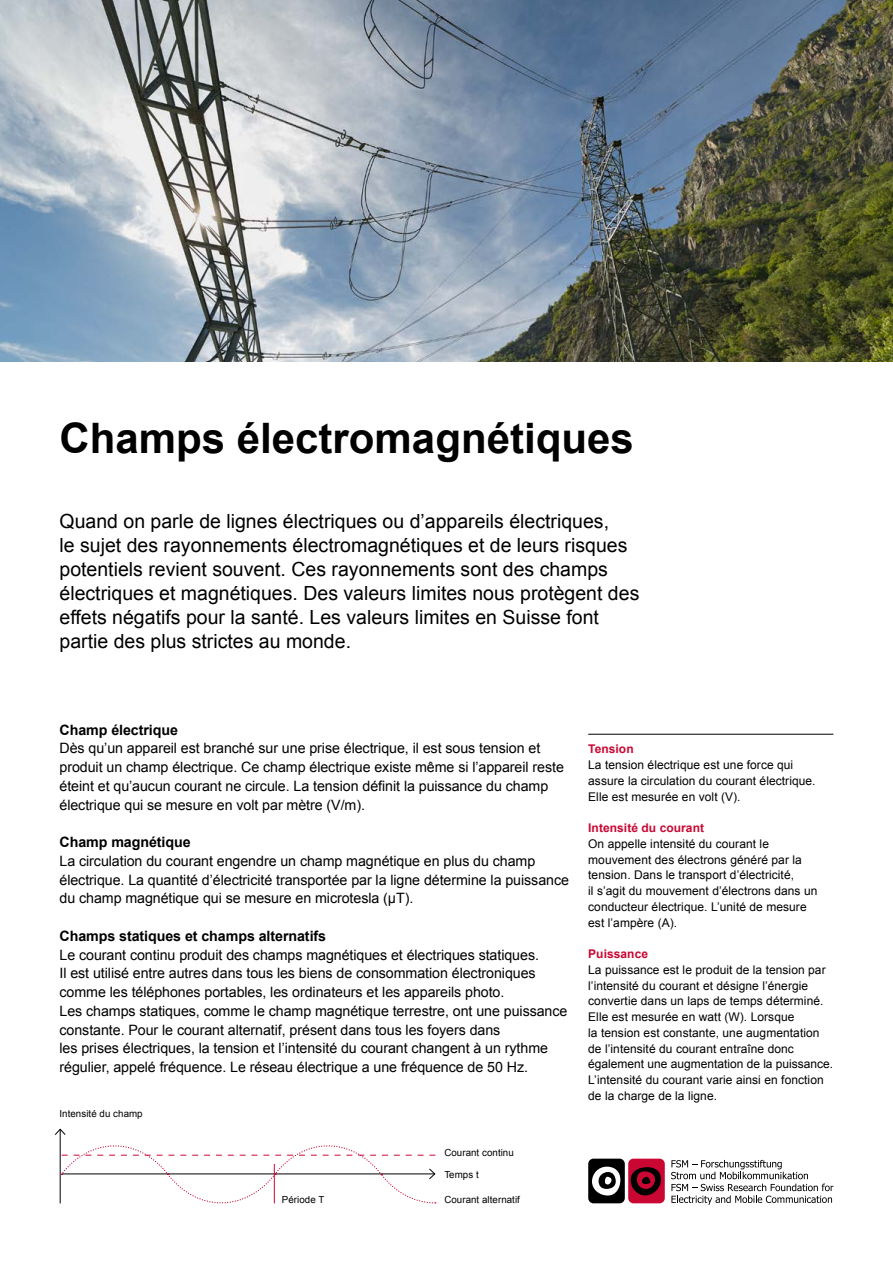
<style>
.page{position:relative;width:893px;height:1263px;background:#fff}
.page>*{position:absolute;margin:0;border:0;box-sizing:border-box;transform-origin:0 0}
.t1{font:700 42px "Arial";color:#000}
.t2{font:19.5px/24px "Arial";color:#000}
.t3{font:14.25px/18.8px "Arial";letter-spacing:-.005em;color:#000}
.t4{font:700 14.25px "Arial";letter-spacing:-.005em;color:#000}
.t5{font:12px/15.8px "Arial";letter-spacing:.005em;color:#000}
.t6{font:700 12px "Arial";letter-spacing:.005em;color:#ca0733}
.t7{font:9.75px "Arial";letter-spacing:.005em;color:#000}
</style>
<div class="page">
<img style="left:0;top:0;width:893px;height:361px">
<hr style="left:588px;top:734px;width:245px;height:1px;background:#000">
<svg style="left:55px;top:1128px;width:381px;height:76px"></svg>
<hr style="left:274px;top:1164px;width:1px;height:39px;background:#ca0733">
<svg style="left:671px;top:1160px;width:162px;height:45px"></svg>
<div style="left:588px;top:1158px;width:37px;height:45px;background:#000;border-radius:5px"></div>
<div style="left:628px;top:1158px;width:37px;height:45px;background:#ca0733;border-radius:5px"></div>
<svg style="left:592px;top:1167px;width:28px;height:28px"></svg>
<svg style="left:631px;top:1167px;width:30px;height:28px"></svg>
<h1 class="t1" style="left:60px;top:411px;width:576px">Champs électromagnétiques</h1>
<p class="t2" style="left:60px;top:510px;width:581px">Quand on parle de lignes électriques ou d’appareils électriques,<br>le sujet des rayonnements électromagnétiques et de leurs risques potentiels revient souvent. Ces rayonnements sont des champs électriques et magnétiques. Des valeurs limites nous protègent des effets négatifs pour la santé. Les valeurs limites en Suisse font partie des plus strictes au monde.</p>
<p class="t4" style="left:60px;top:720px;width:120px">Champ électrique</p>
<p class="t3" style="left:60px;top:739px;width:506px">Dès qu’un appareil est branché sur une prise électrique, il est sous tension et produit un champ électrique. Ce champ électrique existe même si l’appareil reste éteint et qu’aucun courant ne circule. La tension définit la puissance du champ électrique qui se mesure en volt par mètre (V/m).</p>
<p class="t4" style="left:60px;top:833px;width:133px">Champ magnétique</p>
<p class="t3" style="left:60px;top:852px;width:511px">La circulation du courant engendre un champ magnétique en plus du champ électrique. La quantité d’électricité transportée par la ligne détermine la puissance du champ magnétique qui se mesure en microtesla (μT).</p>
<p class="t4" style="left:60px;top:926px;width:268px">Champs statiques et champs alternatifs</p>
<p class="t3" style="left:60px;top:945px;width:509px">Le courant continu produit des champs magnétiques et électriques statiques.<br>Il est utilisé entre autres dans tous les biens de consommation électroniques comme les téléphones portables, les ordinateurs et les appareils photo.<br>Les champs statiques, comme le champ magnétique terrestre, ont une puissance constante. Pour le courant alternatif, présent dans tous les foyers dans<br>les prises électriques, la tension et l’intensité du courant changent à un rythme régulier, appelé fréquence. Le réseau électrique a une fréquence de 50 Hz.</p>
<p class="t7" style="left:60px;top:1107px;width:85px">Intensité du champ</p>
<p class="t7" style="left:444px;top:1146px;width:71px">Courant continu</p>
<p class="t7" style="left:444px;top:1168px;width:36px">Temps t</p>
<p class="t7" style="left:282px;top:1193px;width:44px">Période T</p>
<p class="t7" style="left:444px;top:1193px;width:77px">Courant alternatif</p>
<p class="t6" style="left:588px;top:741px;width:47px">Tension</p>
<p class="t5" style="left:588px;top:757px;width:229px">La tension électrique est une force qui assure la circulation du courant électrique.<br>Elle est mesurée en volt (V).</p>
<p class="t6" style="left:588px;top:820px;width:117px">Intensité du courant</p>
<p class="t5" style="left:588px;top:836px;width:231px">On appelle intensité du courant le mouvement des électrons généré par la tension. Dans le transport d’électricité,<br>il s’agit du mouvement d’électrons dans un conducteur électrique. L’unité de mesure est l’ampère (A).</p>
<p class="t6" style="left:588px;top:946px;width:61px">Puissance</p>
<p class="t5" style="left:588px;top:962px;width:246px">La puissance est le produit de la tension par l’intensité du courant et désigne l’énergie convertie dans un laps de temps déterminé.<br>Elle est mesurée en watt (W). Lorsque<br>la tension est constante, une augmentation de l’intensité du courant entraîne donc également une augmentation de la puissance.<br>L’intensité du courant varie ainsi en fonction de la charge de la ligne.</p>
</div>
